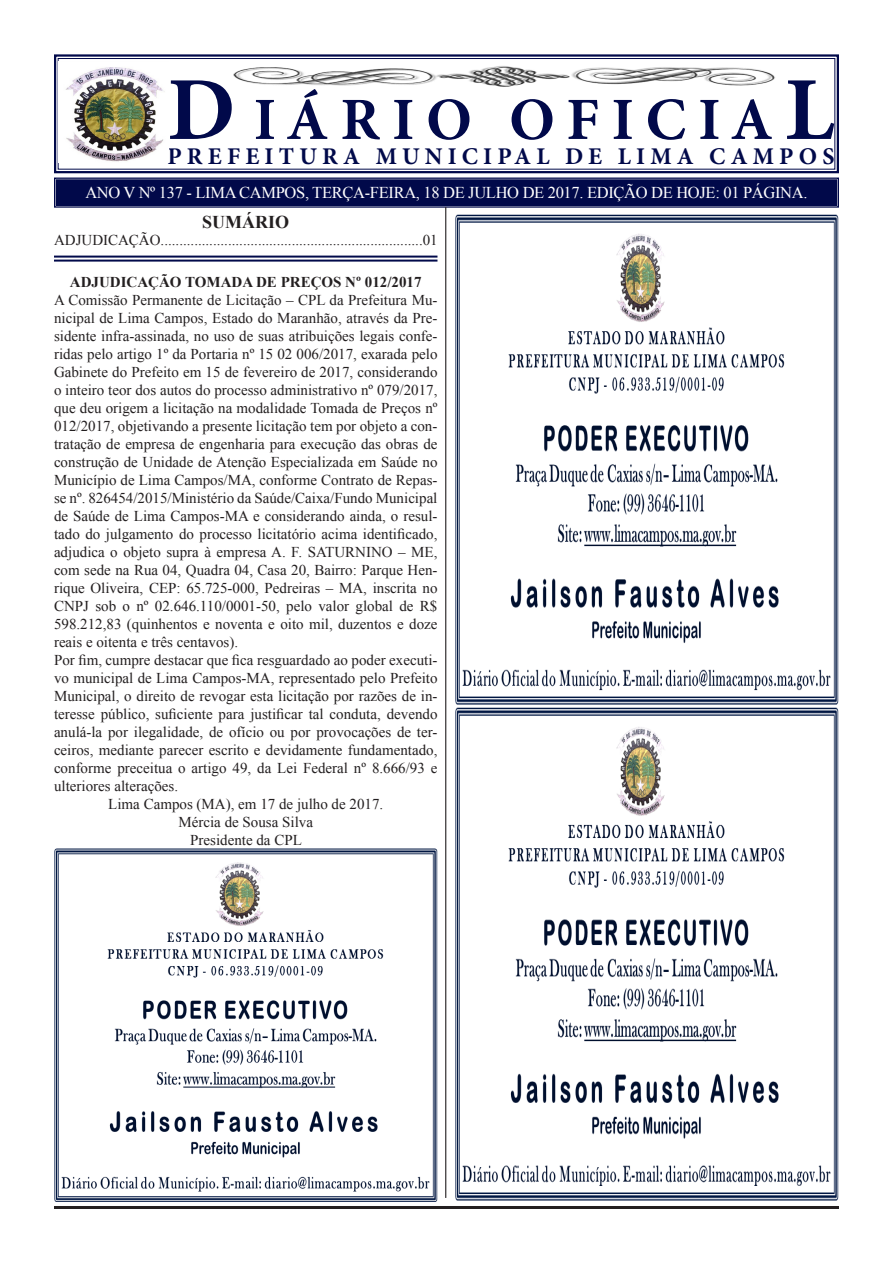
<style>
.page{position:relative;width:893px;height:1263px;background:#fff}
.page>*{position:absolute;margin:0;border:0;box-sizing:border-box;transform-origin:0 0}
.t1{font:700 60px "Minion Pro";letter-spacing:.19em;color:#01094a}
.t2{font:700 24px "Minion Pro";letter-spacing:.215em;color:#01094a}
.t3{font:700 18px "Times New Roman";color:#231f20}
.t4{font:16.5px "Times New Roman";letter-spacing:-.02em;color:#fff}
.t5{font:15px/18px "Times New Roman";color:#231f20;text-align:justify}
.t6{font:700 15px "Times New Roman";color:#231f20}
.s1{font-size:90px}
</style>
<div class="page">
<svg style="left:54px;top:54px;width:785px;height:120px"></svg>
<div style="left:58px;top:58px;width:777px;height:112px;border:1px solid #01094a"></div>
<svg style="left:54px;top:177px;width:785px;height:31px;background:#111855"></svg>
<div style="left:56px;top:179px;width:781px;height:27px;border:1px solid #01094a"></div>
<div style="left:57px;top:181px;width:779px;height:23px;border:1px solid #01094a"></div>
<hr style="left:54px;top:1206px;width:785px;height:3px;background:#231f20">
<hr style="left:54px;top:256px;width:383px;height:2px;background:#01094a">
<hr style="left:54px;top:260px;width:383px;height:2px;background:#01094a">
<hr style="left:445px;top:207px;width:1px;height:991px;background:#231f20">
<img style="left:58px;top:62px;width:111px;height:101px">
<img style="left:230px;top:66px;width:550px;height:21px">
<img style="left:455px;top:214px;width:384px;height:491px">
<img style="left:455px;top:707px;width:384px;height:494px">
<img style="left:54px;top:848px;width:383px;height:354px">
<p class="t1" style="left:167px;top:77px;width:669px"><span class="s1">D</span>IÁRIO OFICIA<span class="s1">L</span></p>
<p class="t2" style="left:168px;top:140px;width:668px">PREFEITURA MUNICIPAL DE LIMA CAMPOS</p>
<p class="t4" style="left:85px;top:181px;width:724px">ANO V Nº 137 - LIMA CAMPOS, TERÇA-FEIRA, 18 DE JULHO DE 2017. EDIÇÃO DE HOJE: 01 PÁGINA.</p>
<p class="t3" style="left:202px;top:210px;width:88px">SUMÁRIO</p>
<p class="t5" style="left:54px;top:231px;width:385px">ADJUDICAÇÃO......................................................................01</p>
<p class="t6" style="left:70px;top:271px;width:353px">ADJUDICAÇÃO TOMADA DE PREÇOS Nº 012/2017</p>
<p class="t5" style="left:54px;top:290px;width:385px">A Comissão Permanente de Licitação – CPL da Prefeitura Mu&shy;nicipal de Lima Campos, Estado do Maranhão, através da Pre&shy;sidente infra-assinada, no uso de suas atribuições legais confe&shy;ridas pelo artigo 1º da Portaria nº 15 02 006/2017, exarada pelo Gabinete do Prefeito em 15 de fevereiro de 2017, considerando o inteiro teor dos autos do processo administrativo nº 079/2017, que deu origem a licitação na modalidade Tomada de Preços nº 012/2017, objetivando a presente licitação tem por objeto a con&shy;tratação de empresa de engenharia para execução das obras de construção de Unidade de Atenção Especializada em Saúde no Município de Lima Campos/MA, conforme Contrato de Repas&shy;se nº. 826454/2015/Ministério da Saúde/Caixa/Fundo Municipal de Saúde de Lima Campos-MA e considerando ainda, o resul&shy;tado do julgamento do processo licitatório acima identificado, adjudica o objeto supra à empresa A. F. SATURNINO – ME, com sede na Rua 04, Quadra 04, Casa 20, Bairro: Parque Hen&shy;rique Oliveira, CEP: 65.725-000, Pedreiras – MA, inscrita no CNPJ sob o nº 02.646.110/0001-50, pelo valor global de R$ 598.212,83 (quinhentos e noventa e oito mil, duzentos e doze reais e oitenta e três centavos).</p>
<p class="t5" style="left:54px;top:650px;width:385px">Por fim, cumpre destacar que fica resguardado ao poder executi&shy;vo municipal de Lima Campos-MA, representado pelo Prefeito Municipal, o direito de revogar esta licitação por razões de in&shy;teresse público, suficiente para justificar tal conduta, devendo anulá-la por ilegalidade, de ofício ou por provocações de ter&shy;ceiros, mediante parecer escrito e devidamente fundamentado, conforme preceitua o artigo 49, da Lei Federal nº 8.666/93 e ulteriores alterações.</p>
<p class="t5" style="left:108px;top:794px;width:276px">Lima Campos (MA), em 17 de julho de 2017.</p>
<p class="t5" style="left:178px;top:812px;width:136px">Mércia de Sousa Silva</p>
<p class="t5" style="left:190px;top:830px;width:113px">Presidente da CPL</p>
</div>
